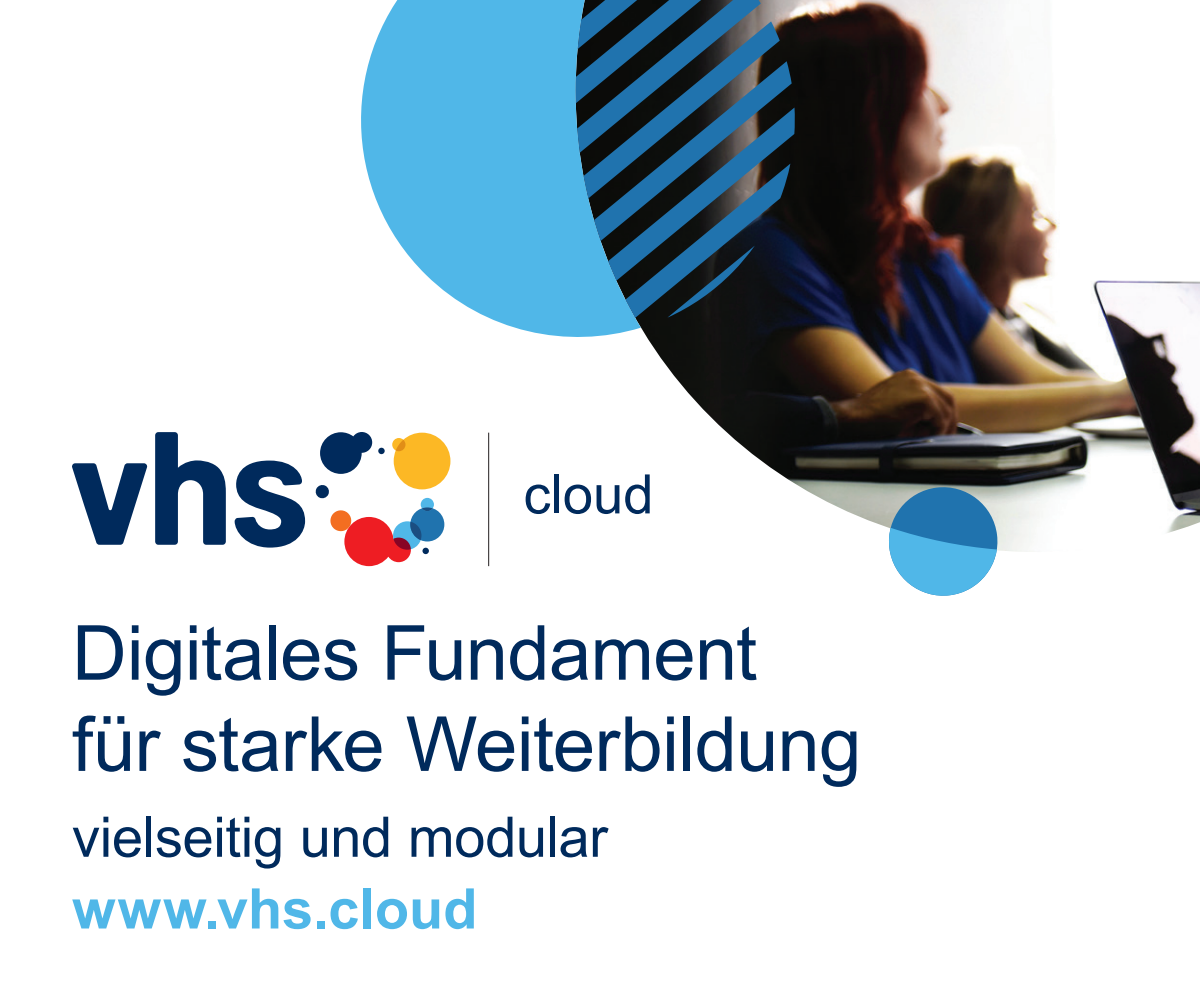
<style>
.page{position:relative;width:1200px;height:1000px;background:#fff}
.page>*{position:absolute;margin:0;border:0;box-sizing:border-box;transform-origin:0 0}
.t1{font:76px/91.2px "Arial";letter-spacing:-.01em;color:#002a5c}
.t2{font:56px "Arial";letter-spacing:-.005em;color:#002a5c}
.t3{font:700 56px "Arial";color:#50b7e8}
</style>
<div class="page">
<img style="left:564px;top:0;width:636px;height:552px">
<svg style="left:361px;top:0;width:280px;height:350px;fill:#50b7e8"></svg>
<svg style="left:576px;top:0;width:219px;height:318px;background:#214863"></svg>
<svg style="left:886px;top:484px;width:115px;height:112px;background:#64a8cd"></svg>
<svg style="left:526px;top:485px;width:24px;height:29px"></svg>
<div style="left:554px;top:474px;width:5px;height:39px;background:#002a5c"></div>
<svg style="left:565px;top:485px;width:26px;height:29px"></svg>
<svg style="left:597px;top:485px;width:22px;height:29px"></svg>
<svg style="left:625px;top:474px;width:25px;height:40px"></svg>
<svg style="left:72px;top:463px;width:76px;height:82px"></svg>
<svg style="left:155px;top:432px;width:71px;height:113px"></svg>
<svg style="left:235px;top:461px;width:70px;height:87px"></svg>
<hr style="left:488px;top:433px;width:1px;height:133px;background:#231f20">
<div style="left:410px;top:507px;width:34px;height:35px;background:#2073ae;border-radius:50%"></div>
<div style="left:421px;top:498px;width:13px;height:13px;background:#50b7e8;border-radius:50%"></div>
<svg style="left:330px;top:509px;width:91px;height:57px"></svg>
<svg style="left:422px;top:507px;width:11px;height:4px"></svg>
<svg style="left:392px;top:433px;width:58px;height:56px"></svg>
<svg style="left:320px;top:432px;width:52px;height:42px"></svg>
<svg style="left:315px;top:485px;width:14px;height:14px"></svg>
<div style="left:378px;top:448px;width:7px;height:6px;background:#002a5c;border-radius:50%"></div>
<div style="left:422px;top:548px;width:7px;height:6px;background:#002a5c;border-radius:50%"></div>
<p class="t1" style="left:72px;top:608px;width:791px">Digitales Fundament für starke Weiterbildung</p>
<p class="t2" style="left:72px;top:800px;width:537px">vielseitig und modular</p>
<p class="t3" style="left:72px;top:872px;width:407px">www.vhs.cloud</p>
</div>
